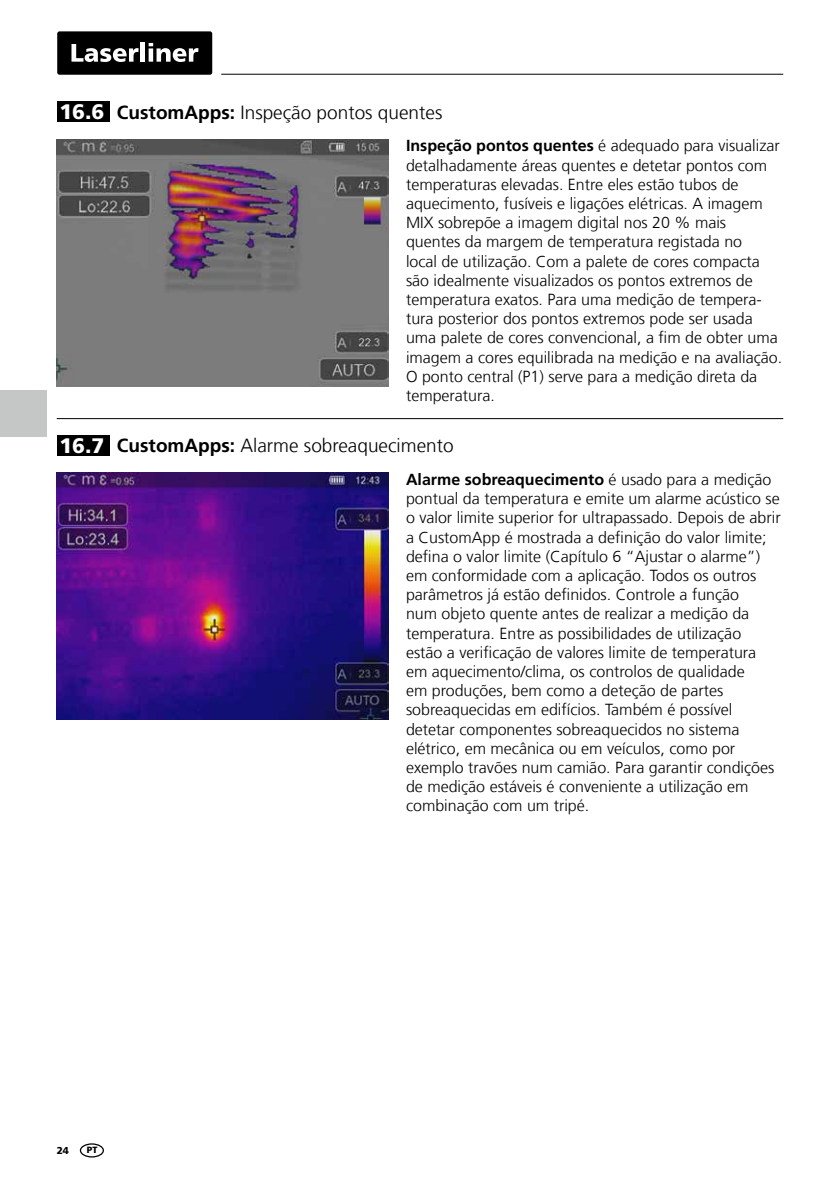
<style>
.page{position:relative;width:840px;height:1191px;background:#fff}
.page>*{position:absolute;margin:0;border:0;box-sizing:border-box;transform-origin:0 0}
.t1{font:300 19px "Frutiger LT Com";color:#000}
.t2{font:300 16px/19.2px "Frutiger LT Com";color:#000}
.t3{font:900 10px "Frutiger LT Com";color:#000}
.t4{font:900 9px "Frutiger LT Com";color:#000}
.s1{font-weight:900;font-size:21px;color:#fff}
.s2{font-weight:700}
</style>
<div class="page">
<hr style="left:221px;top:74px;width:561px;height:1px;background:#000">
<div style="left:57px;top:31px;width:155px;height:44px;background:#000;border-radius:2px"></div>
<svg style="left:71px;top:44px;width:67px;height:18px"></svg>
<hr style="left:141px;top:43px;width:4px;height:19px;background:#fff">
<svg style="left:148px;top:43px;width:50px;height:19px"></svg>
<div style="left:80px;top:1143px;width:24px;height:14px;border:1px solid #000;border-radius:50%"></div>
<div style="left:0;top:390px;width:46px;height:47px;background:#c5c6c6"></div>
<hr style="left:57px;top:418px;width:725px;height:1px;background:#000">
<img style="left:57px;top:473px;width:332px;height:246px">
<div style="left:57px;top:435px;width:52px;height:20px;background:#000"></div>
<img style="left:57px;top:139px;width:332px;height:247px">
<div style="left:57px;top:102px;width:52px;height:20px;background:#000"></div>
<p class="t1" style="left:59px;top:101px;width:384px"><span class="s1">16.6</span> <span class="s2">CustomApps:</span> Inspeção pontos quentes</p>
<p class="t2" style="left:406px;top:136px;width:377px"><span class="s2">Inspeção pontos quentes</span> é adequado para visualizar detalhadamente áreas quentes e detetar pontos com temperaturas elevadas. Entre eles estão tubos de aquecimento, fusíveis e ligações elétricas. A imagem MIX sobrepõe a imagem digital nos 20 % mais quentes da margem de temperatura registada no<br>local de utilização. Com a palete de cores compacta são idealmente visualizados os pontos extremos de temperatura exatos. Para uma medição de tempera&shy;tura posterior dos pontos extremos pode ser usada uma palete de cores convencional, a fim de obter uma imagem a cores equilibrada na medição e na avaliação.<br>O ponto central (P1) serve para a medição direta da temperatura.</p>
<p class="t1" style="left:59px;top:435px;width:395px"><span class="s1">16.7</span> <span class="s2">CustomApps:</span> Alarme sobreaquecimento</p>
<p class="t2" style="left:406px;top:470px;width:376px"><span class="s2">Alarme sobreaquecimento</span> é usado para a medição pontual da temperatura e emite um alarme acústico se o valor limite superior for ultrapassado. Depois de abrir a CustomApp é mostrada a definição do valor limite; defina o valor limite (Capítulo 6 “Ajustar o alarme”) em conformidade com a aplicação. Todos os outros parâmetros já estão definidos. Controle a função<br>num objeto quente antes de realizar a medição da temperatura. Entre as possibilidades de utilização estão a verificação de valores limite de temperatura em aquecimento/clima, os controlos de qualidade<br>em produções, bem como a deteção de partes sobreaquecidas em edifícios. Também é possível detetar componentes sobreaquecidos no sistema elétrico, em mecânica ou em veículos, como por exemplo travões num camião. Para garantir condições de medição estáveis é conveniente a utilização em combinação com um tripé.</p>
<p class="t3" style="left:57px;top:1144px;width:14px">24</p>
<p class="t4" style="left:87px;top:1144px;width:12px">PT</p>
</div>
